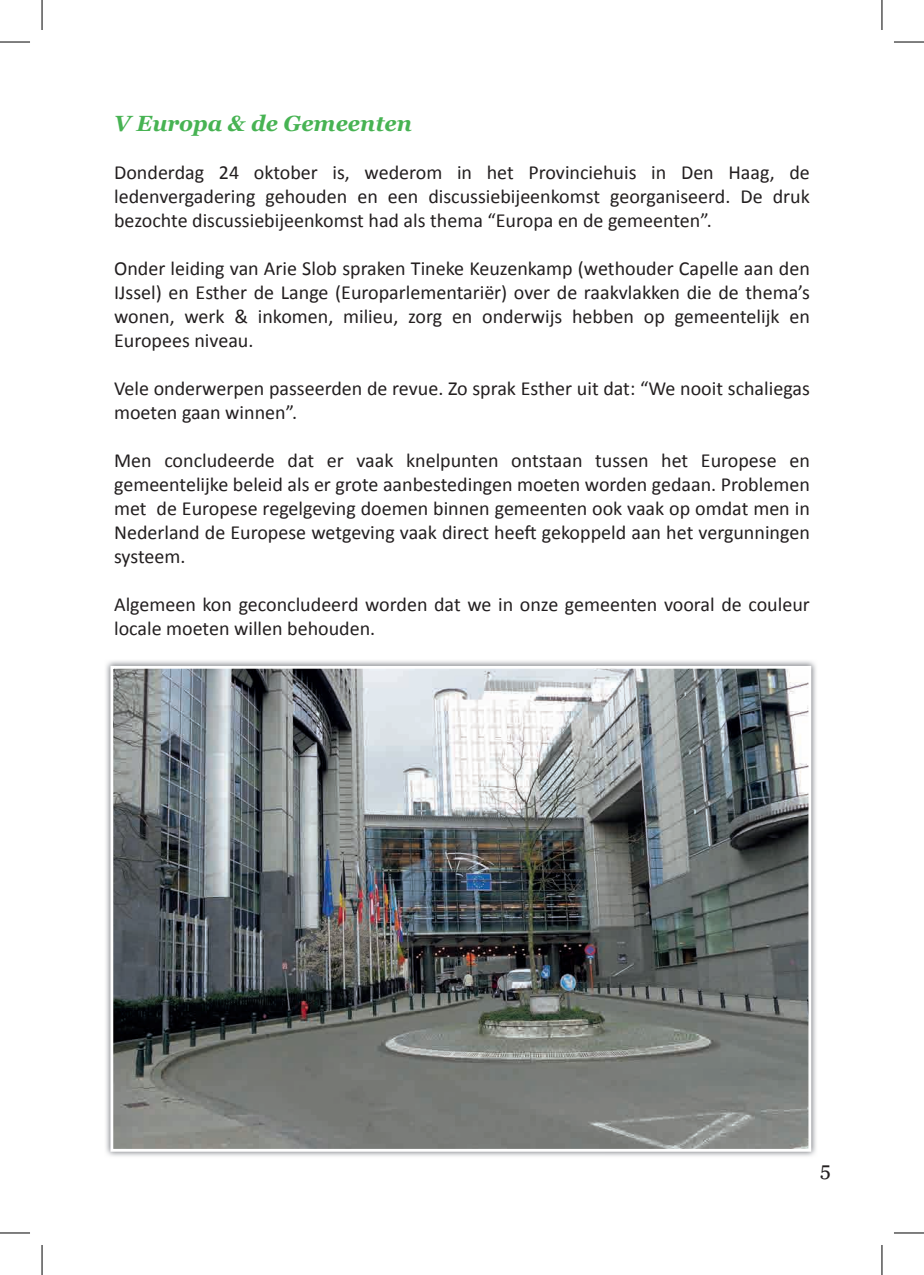
<style>
.page{position:relative;width:924px;height:1275px;background:#fff}
.page>*{position:absolute;margin:0;border:0;box-sizing:border-box;transform-origin:0 0}
.t1{font:italic 700 22px "Georgia";color:#47b353}
.t2{font:20px/24px "Calibri";color:#231f20;text-align:justify}
.t3{font:20px "Georgia";color:#231f20}
</style>
<div class="page">
<img style="left:106px;top:661px;width:710px;height:495px">
<img style="left:114px;top:670px;width:692px;height:477px">
<div style="left:110px;top:666px;width:700px;height:485px;border:3px solid #fff"></div>
<hr style="left:0;top:42px;width:30px;height:1px;background:#000">
<hr style="left:893px;top:42px;width:30px;height:1px;background:#000">
<hr style="left:0;top:1232px;width:30px;height:1px;background:#000">
<hr style="left:893px;top:1232px;width:30px;height:1px;background:#000">
<hr style="left:42px;top:0;width:1px;height:30px;background:#000">
<hr style="left:42px;top:1245px;width:1px;height:30px;background:#000">
<hr style="left:881px;top:0;width:1px;height:30px;background:#000">
<hr style="left:881px;top:1245px;width:1px;height:30px;background:#000">
<p class="t1" style="left:114px;top:109px;width:299px">V Europa &amp; de Gemeenten</p>
<p class="t2" style="left:114px;top:159px;width:697px">Donderdag 24 oktober is, wederom in het Provinciehuis in Den Haag, de ledenvergadering gehouden en een discussiebijeenkomst georganiseerd. De druk bezochte discussiebijeenkomst had als thema “Europa en de gemeenten”.</p>
<p class="t2" style="left:114px;top:255px;width:697px">Onder leiding van Arie Slob spraken Tineke Keuzenkamp (wethouder Capelle aan den IJssel) en Esther de Lange (Europarlementariër) over de raakvlakken die de thema’s wonen, werk &amp; inkomen, milieu, zorg en onderwijs hebben op gemeentelijk en Europees niveau.</p>
<p class="t2" style="left:114px;top:375px;width:697px">Vele onderwerpen passeerden de revue. Zo sprak Esther uit dat: “We nooit schaliegas moeten gaan winnen”.</p>
<p class="t2" style="left:114px;top:447px;width:697px">Men concludeerde dat er vaak knelpunten ontstaan tussen het Europese en gemeentelijke beleid als er grote aanbestedingen moeten worden gedaan. Problemen met de Europese regelgeving doemen binnen gemeenten ook vaak op omdat men in Nederland de Europese wetgeving vaak direct heeft gekoppeld aan het vergunningen systeem.</p>
<p class="t2" style="left:114px;top:591px;width:697px">Algemeen kon geconcludeerd worden dat we in onze gemeenten vooral de couleur locale moeten willen behouden.</p>
<p class="t3" style="left:819px;top:1157px;width:12px">5</p>
</div>
